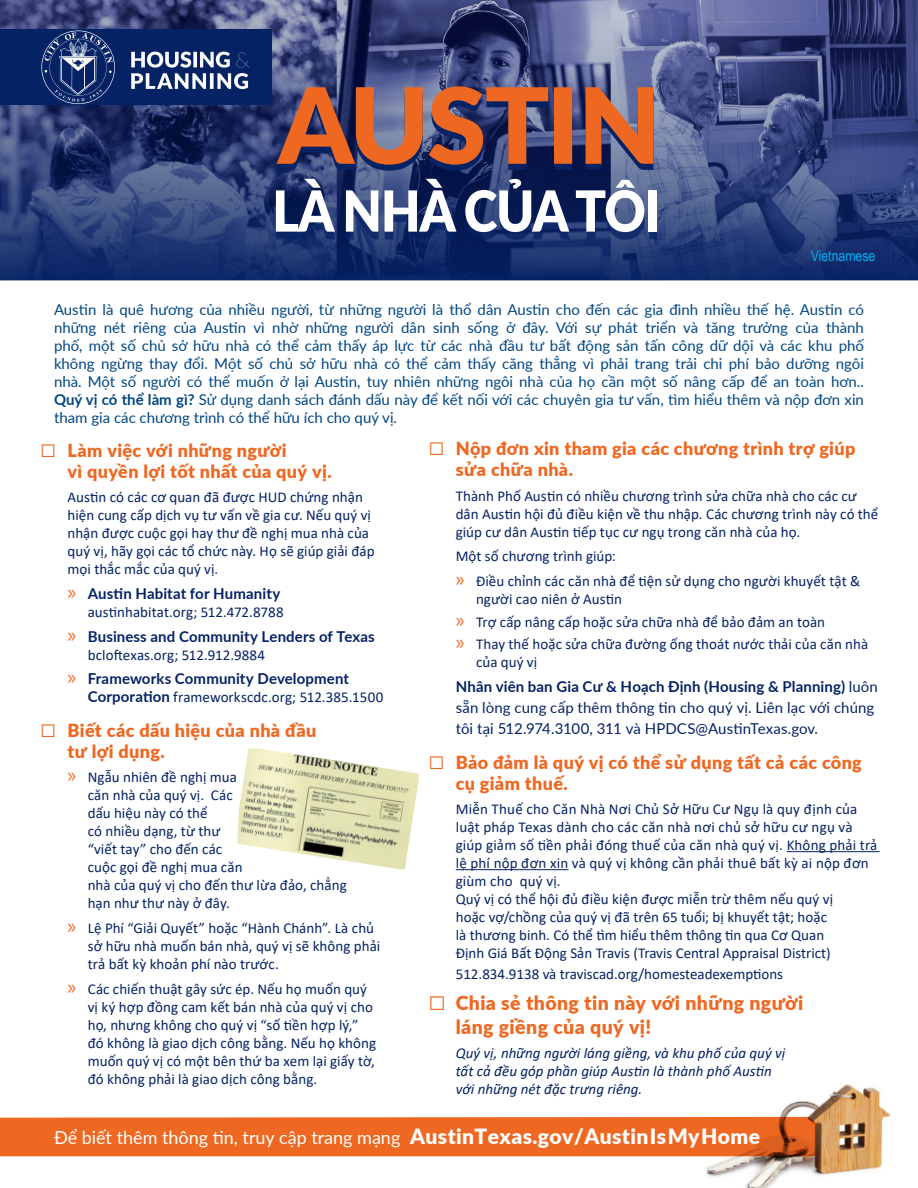
<style>
.page{position:relative;width:918px;height:1188px;background:#fff}
.page>*{position:absolute;margin:0;border:0;box-sizing:border-box;transform-origin:0 0}
.t1{font:900 56.55px "Lato";letter-spacing:-.02em;color:#fff;scale:.9 1}
.t2{font:900 19.5px/24px "Lato";letter-spacing:.02em;color:#ef6822}
.t3{font:900 18px/21px "Lato";letter-spacing:.02em;color:#ef6822}
.t4{font:18px "Lato";color:#fff}
.Bullets_w_o_bullet{font:15px/18px "Calibri";letter-spacing:.005em;color:#052264}
.t5{font:15px/18px "Lato";color:#004684;text-align:justify}
.Bullets_w_o_bullet-2{font:15px/21px "Lato";letter-spacing:.005em;color:#052264}
.t6{font:700 15px/18px "Lato";letter-spacing:.01em;color:#052264}
.Bullets_w_o_bullet-3{font:italic 15px/18px "Calibri";color:#052264}
.t7{font:15px "Arial Narrow";color:#00aeef}
.s1{font-weight:700}
.s2{font-family:"Myriad Pro";font-size:21px;color:#ef6822}
.s3{font-family:"Lato";font-weight:700}
.s4{font-family:"Myriad Pro";font-weight:400;font-size:21px;color:#ef6822}
.s5{font-family:"Calibri";font-weight:400}
.s6{font-weight:900;font-size:21px}
</style>
<div class="page">
<div style="left:0;top:1117px;width:690px;height:39px;background:#ef6822"></div>
<svg style="left:0;top:0;width:918px;height:281px;background:#35457a"></svg>
<div style="left:0;top:29px;width:271px;height:76px;background:#052264"></div>
<div style="left:33px;top:29px;width:223px;height:90px;background:#052264;opacity:.75"></div>
<svg style="left:41px;top:30px;width:74px;height:74px"></svg>
<svg style="left:131px;top:52px;width:118px;height:37px"></svg>
<img style="left:690px;top:1083px;width:200px;height:105px">
<hr style="left:787px;top:851px;width:93px;height:1px;background:#052264">
<hr style="left:456px;top:869px;width:112px;height:1px;background:#052264">
<img style="left:237px;top:748px;width:182px;height:121px">
<svg style="left:277px;top:86px;width:376px;height:85px;background:#8c5650"></svg>
<div style="left:276px;top:209px;width:381px;height:31px;background:#052264;opacity:.75"></div>
<p class="t1" style="left:272px;top:168px;width:433px">LÀ NHÀ CỦA TÔI</p>
<p class="t7" style="left:811px;top:245px;width:66px">Vietnamese</p>
<p class="t5" style="left:54px;top:300px;width:812px">Austin là quê hương của nhiều người, từ những người là thổ dân Austin cho đến các gia đình nhiều thế hệ. Austin có những nét riêng của Austin vì nhờ những người dân sinh sống ở đây. Với sự phát triển và tăng trưởng của thành phố, một số chủ sở hữu nhà có thể cảm thấy áp lực từ các nhà đầu tư bất động sản tấn công dữ dội và các khu phố không ngừng thay đổi. Một số chủ sở hữu nhà có thể cảm thấy căng thẳng vì phải trang trải chi phí bảo dưỡng ngôi nhà. Một số người có thể muốn ở lại Austin, tuy nhiên những ngôi nhà của họ cần một số nâng cấp để an toàn hơn..<br><span class="s1">Quý vị có thể làm gì?</span> Sử dụng danh sách đánh dấu này để kết nối với các chuyên gia tư vấn, tìm hiểu thêm và nộp đơn xin tham gia các chương trình có thể hữu ích cho quý vị.</p>
<p class="t3" style="left:68px;top:439px;width:266px;text-indent:-27px">□ Làm việc với những người<br>vì quyền lợi tốt nhất của quý vị.</p>
<p class="Bullets_w_o_bullet" style="left:68px;top:488px;width:309px">Austin có các cơ quan đã được HUD chứng nhận hiện cung cấp dịch vụ tư vấn về gia cư. Nếu quý vị nhận được cuộc gọi hay thư đề nghị mua nhà của quý vị, hãy gọi các tổ chức này. Họ sẽ giúp giải đáp mọi thắc mắc của quý vị.</p>
<p class="Bullets_w_o_bullet" style="left:68px;top:585px;width:218px;text-align:right"><span class="s2">»</span> <span class="s3">Austin Habitat for Humanity </span>austinhabitat.org; 512.472.8788</p>
<p class="t6" style="left:88px;top:627px;width:289px;text-indent:-20px"><span class="s4">»</span> Business and Community Lenders of Texas <span class="s5">bcloftexas.org; 512.912.9884</span></p>
<p class="t6" style="left:88px;top:669px;width:297px;text-indent:-20px"><span class="s4">»</span> Frameworks Community Development<br>Corporation <span class="s5">frameworkscdc.org; 512.385.1500</span></p>
<p class="t3" style="left:68px;top:719px;width:250px;text-indent:-27px">□ Biết các dấu hiệu của nhà đầu tư lợi dụng.</p>
<p class="Bullets_w_o_bullet" style="left:88px;top:768px;width:260px;text-indent:-20px"><span class="s2">»</span> Ngẫu nhiên đề nghị mua<br>căn nhà của quý vị. Các<br>dấu hiệu này có thể<br>có nhiều dạng, từ thư<br>“viết tay” cho đến các<br>cuộc gọi đề nghị mua căn<br>nhà của quý vị cho đến thư lừa đảo, chẳng hạn như thư này ở đây.</p>
<p class="Bullets_w_o_bullet" style="left:88px;top:919px;width:294px;text-indent:-20px"><span class="s2">»</span> Lệ Phí “Giải Quyết” hoặc “Hành Chánh”. Là chủ sở hữu nhà muốn bán nhà, quý vị sẽ không phải trả bất kỳ khoản phí nào trước.</p>
<p class="Bullets_w_o_bullet" style="left:88px;top:979px;width:290px;text-indent:-20px"><span class="s2">»</span> Các chiến thuật gây sức ép. Nếu họ muốn quý vị ký hợp đồng cam kết bán nhà của quý vị cho họ, nhưng không cho quý vị “số tiền hợp lý,” đó không là giao dịch công bằng. Nếu họ không muốn quý vị có một bên thứ ba xem lại giấy tờ, đó không phải là giao dịch công bằng.</p>
<p class="t3" style="left:456px;top:438px;width:401px;text-indent:-27px">□ Nộp đơn xin tham gia các chương trình trợ giúp sửa chữa nhà.</p>
<p class="Bullets_w_o_bullet" style="left:456px;top:486px;width:424px">Thành Phố Austin có nhiều chương trình sửa chữa nhà cho các cư dân Austin hội đủ điều kiện về thu nhập. Các chương trình này có thể giúp cư dân Austin tiếp tục cư ngụ trong căn nhà của họ.</p>
<p class="Bullets_w_o_bullet" style="left:456px;top:547px;width:162px">Một số chương trình giúp:</p>
<p class="Bullets_w_o_bullet" style="left:476px;top:572px;width:386px;text-indent:-20px"><span class="s2">»</span> Điều chỉnh các căn nhà để tiện sử dụng cho người khuyết tật &amp; người cao niên ở Austin</p>
<p class="Bullets_w_o_bullet" style="left:456px;top:612px;width:371px"><span class="s2">»</span> Trợ cấp nâng cấp hoặc sửa chữa nhà để bảo đảm an toàn</p>
<p class="Bullets_w_o_bullet" style="left:476px;top:634px;width:394px;text-indent:-20px"><span class="s2">»</span> Thay thế hoặc sửa chữa đường ống thoát nước thải của căn nhà của quý vị</p>
<p class="Bullets_w_o_bullet-2" style="left:456px;top:676px;width:424px"><span class="s1">Nhân viên ban Gia Cư &amp; Hoạch Định (Housing &amp; Planning)</span> luôn sẵn lòng cung cấp thêm thông tin cho quý vị. Liên lạc với chúng tôi tại 512.974.3100, 311 và HPDCS@AustinTexas.gov.</p>
<p class="t3" style="left:456px;top:751px;width:408px;text-indent:-27px">□ Bảo đảm là quý vị có thể sử dụng tất cả các công cụ giảm thuế.</p>
<p class="Bullets_w_o_bullet" style="left:456px;top:800px;width:423px">Miễn Thuế cho Căn Nhà Nơi Chủ Sở Hữu Cư Ngụ là quy định của luật pháp Texas dành cho các căn nhà nơi chủ sở hữu cư ngụ và giúp giảm số tiền phải đóng thuế của căn nhà quý vị. Không phải trả lệ phí nộp đơn xin và quý vị không cần phải thuê bất kỳ ai nộp đơn giùm cho quý vị.<br>Quý vị có thể hội đủ điều kiện được miễn trừ thêm nếu quý vị<br>hoặc vợ/chồng của quý vị đã trên 65 tuổi; bị khuyết tật; hoặc<br>là thương binh. Có thể tìm hiểu thêm thông tin qua Cơ Quan<br>Định Giá Bất Động Sản Travis (Travis Central Appraisal District)</p>
<p class="Bullets_w_o_bullet" style="left:456px;top:965px;width:329px">512.834.9138 và traviscad.org/homesteadexemptions</p>
<p class="t2" style="left:456px;top:990px;width:349px;text-indent:-27px">□ Chia sẻ thông tin này với những người láng giềng của quý vị!</p>
<p class="Bullets_w_o_bullet-3" style="left:456px;top:1043px;width:331px">Quý vị, những người láng giềng, và khu phố của quý vị tất cả đều góp phần giúp Austin là thành phố Austin với những nét đặc trưng riêng.</p>
<p class="t4" style="left:54px;top:1124px;width:708px">Để biết thêm thông tin, truy cập trang mạng <span class="s6">AustinTexas.gov/AustinIsMyHome</span></p>
</div>
